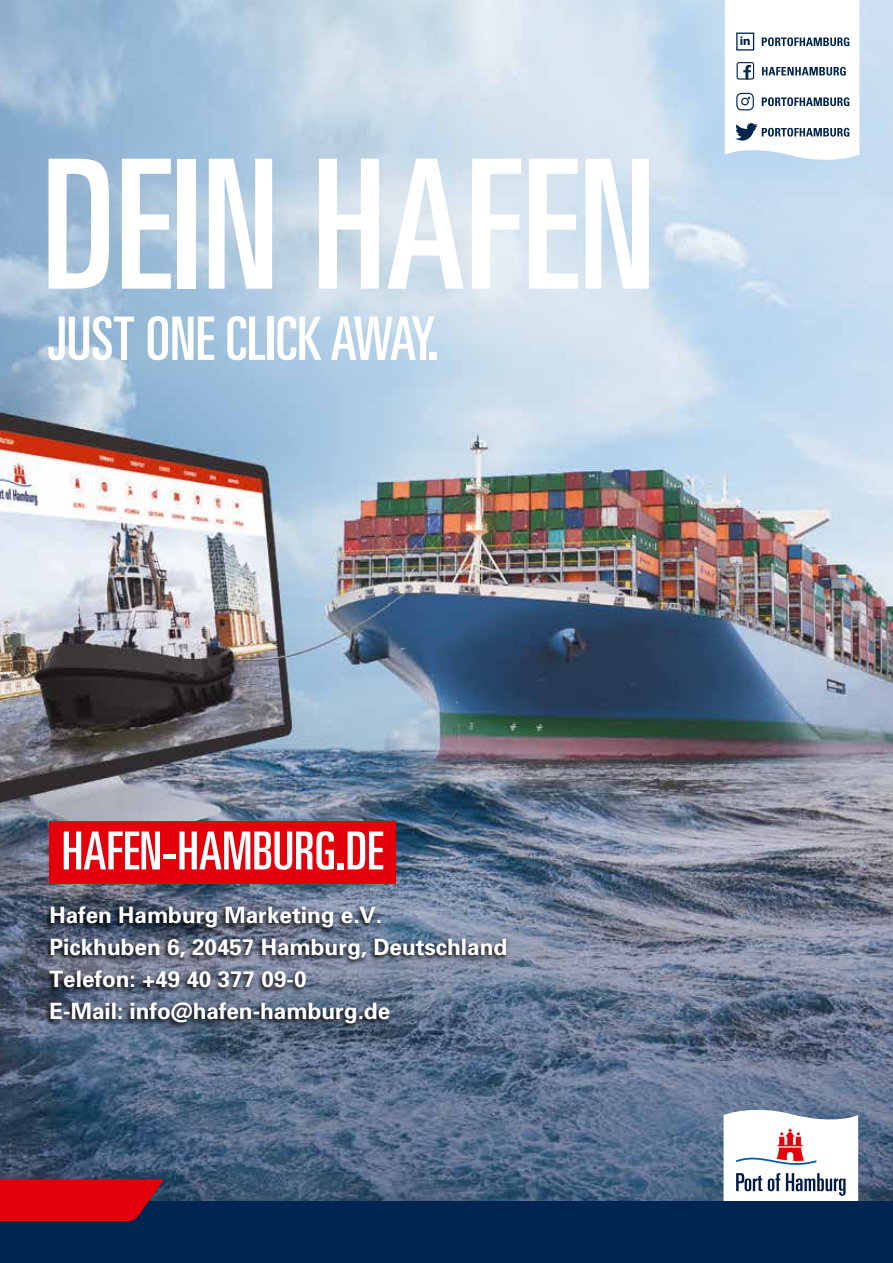
<style>
.page{position:relative;width:893px;height:1263px;background:#fff}
.page>*{position:absolute;margin:0;border:0;box-sizing:border-box;transform-origin:0 0}
.t1{font:ultra-condensed 180px "Univers LT Std";color:#fff}
.t2{font:ultra-condensed 60px "Univers LT Std";color:#fff}
.t3{font:ultra-condensed 52.5px "Univers LT Std";color:#fff}
.t4{font:700 22.5px/32.1px "Univers";color:#fff}
</style>
<div class="page">
<img style="left:0;top:0;width:893px;height:1202px">
<svg style="left:724px;top:1110px;width:134px;height:92px"></svg>
<div style="left:0;top:1202px;width:893px;height:61px;background:#002550"></div>
<svg style="left:0;top:1179px;width:164px;height:42px;background:#cd0412"></svg>
<img style="left:35px;top:897px;width:500px;height:140px">
<div style="left:49px;top:821px;width:347px;height:63px;background:#e3000b"></div>
<svg style="left:725px;top:0;width:134px;height:160px"></svg>
<h1 class="t1" style="left:42px;top:122px;width:615px">DEIN HAFEN</h1>
<h2 class="t2" style="left:48px;top:304px;width:392px">JUST ONE CLICK AWAY.</h2>
<h3 class="t3" style="left:62px;top:821px;width:323px">HAFEN-HAMBURG.DE</h3>
<p class="t4" style="left:50px;top:898px;width:459px">Hafen Hamburg Marketing e.V.<br>Pickhuben 6, 20457 Hamburg, Deutschland<br>Telefon: +49 40 377 09-0<br>E-Mail: info@hafen-hamburg.de</p>
</div>
